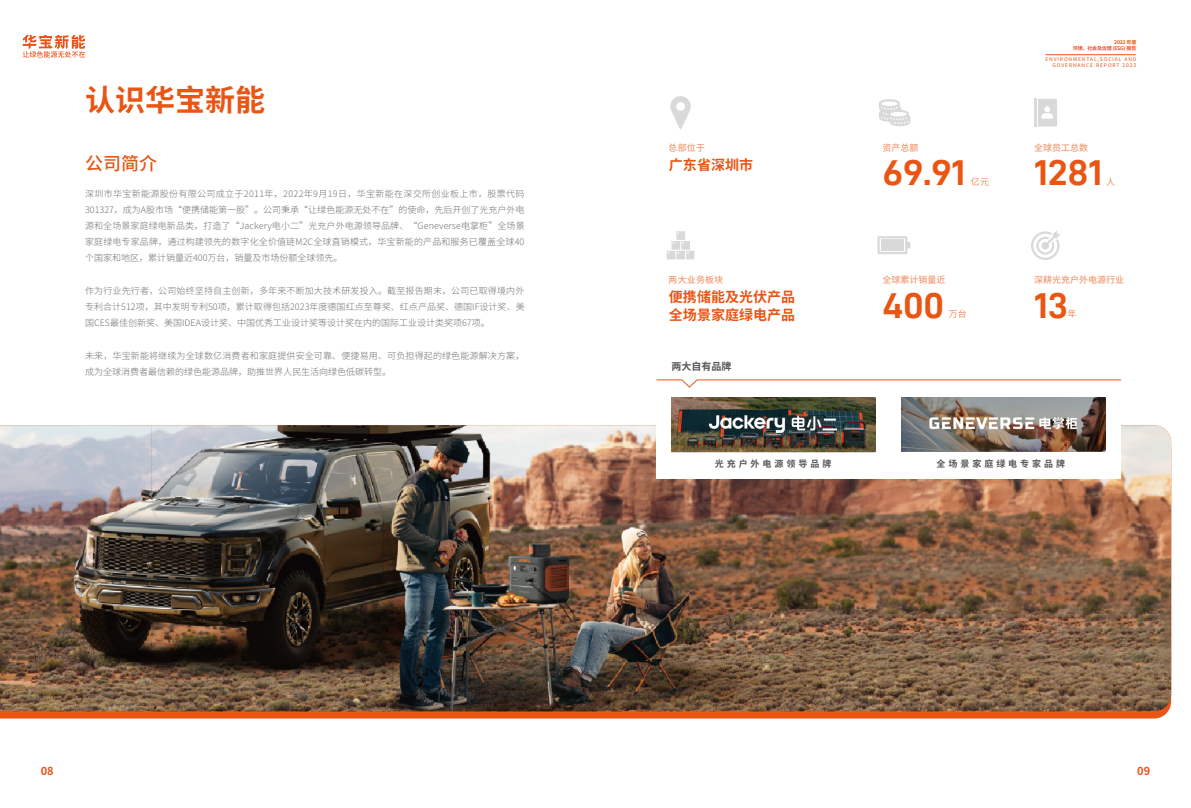
<style>
.page{position:relative;width:1191px;height:808px;background:#fff}
.page>*{position:absolute;margin:0;border:0;box-sizing:border-box;transform-origin:0 0}
.t1{font:36px "D DIN Exp Bold";color:#ea5514}
.t2{font:700 30px "Source Han Sans CN";color:#ea5514}
.t3{font:500 18px "Source Han Sans CN";color:#ea5514}
.t4{font:700 14px/18px "Source Han Sans CN";color:#ea5514}
.t5{font:700 11px "Source Han Sans CN";color:#ea5217}
.t6{font:700 10px "Source Han Sans CN";color:#595757}
.t7{font:300 9px/16px "Source Han Sans CN";color:#727171;text-align:justify}
.t8{font:500 9px "Source Han Sans CN";color:#ea5514}
.t9{font:700 9px "Source Han Sans CN";letter-spacing:.33em;color:#595757}
.t10{font:300 9px "Source Han Sans CN";color:#ea5514}
.t11{font:5px/6px "Source Han Sans CN";letter-spacing:.18em;color:#ea5217;text-align:right}
.t12{font:700 5px/6px "Source Han Sans CN";letter-spacing:-.04em;color:#ea5217;text-align:right}
</style>
<div class="page">
<svg style="left:23px;top:35px;width:62px;height:23px"></svg>
<hr style="left:1045px;top:55px;width:90px;height:1px;background:#ea5217">
<svg style="left:0;top:711px;width:1168px;height:7px;background:#e25517"></svg>
<img style="left:0;top:425px;width:1171px;height:286px">
<div style="left:656px;top:83px;width:465px;height:395px;background:#fff"></div>
<svg style="left:670px;top:96px;width:21px;height:33px"></svg>
<svg style="left:666px;top:231px;width:28px;height:28px"></svg>
<svg style="left:879px;top:99px;width:31px;height:27px"></svg>
<svg style="left:877px;top:236px;width:33px;height:18px"></svg>
<div style="left:881px;top:240px;width:22px;height:10px;background:#d9d9d9"></div>
<hr style="left:1034px;top:99px;width:2px;height:28px;background:#d9d9d9">
<svg style="left:1038px;top:99px;width:19px;height:28px"></svg>
<svg style="left:1031px;top:231px;width:29px;height:29px"></svg>
<img style="left:671px;top:397px;width:204px;height:56px">
<img style="left:901px;top:397px;width:204px;height:55px">
<svg style="left:656px;top:379px;width:465px;height:9px"></svg>
<p class="t12" style="left:1073px;top:39px;width:65px">2023 年度<br>环境、社会及治理 (ESG) 报告</p>
<h2 class="t2" style="left:85px;top:84px;width:181px">认识华宝新能</h2>
<h3 class="t3" style="left:85px;top:153px;width:73px">公司简介</h3>
<p class="t7" style="left:85px;top:186px;width:441px">深圳市华宝新能源股份有限公司成立于2011年，2022年9月19日，华宝新能在深交所创业板上市，股票代码301327，成为A股市场“便携储能第一股”。公司秉承“让绿色能源无处不在”的使命，先后开创了光充户外电源和全场景家庭绿电新品类，打造了“Jackery电小二”光充户外电源领导品牌、“Geneverse电掌柜”全场景家庭绿电专家品牌，通过构建领先的数字化全价值链M2C全球直销模式，华宝新能的产品和服务已覆盖全球40个国家和地区，累计销量近400万台，销量及市场份额全球领先。</p>
<p class="t7" style="left:85px;top:283px;width:441px">作为行业先行者，公司始终坚持自主创新，多年来不断加大技术研发投入。截至报告期末，公司已取得境内外专利合计512项，其中发明专利50项，累计取得包括2023年度德国红点至尊奖、红点产品奖、德国IF设计奖、美国CES最佳创新奖、美国IDEA设计奖、中国优秀工业设计奖等设计奖在内的国际工业设计类奖项67项。</p>
<p class="t7" style="left:85px;top:348px;width:441px">未来，华宝新能将继续为全球数亿消费者和家庭提供安全可靠、便捷易用、可负担得起的绿色能源解决方案，成为全球消费者最信赖的绿色能源品牌，助推世界人民生活向绿色低碳转型。</p>
<p class="t11" style="left:1045px;top:56px;width:92px">ENVIRONMENTAL,SOCIAL AND<br>GOVERNANCE REPORT 2023</p>
<p class="t8" style="left:669px;top:142px;width:37px">总部位于</p>
<p class="t8" style="left:882px;top:142px;width:37px">资产总额</p>
<p class="t8" style="left:1034px;top:142px;width:55px">全球员工总数</p>
<h3 class="t4" style="left:669px;top:156px;width:85px">广东省深圳市</h3>
<h1 class="t1" style="left:882px;top:153px;width:84px">69.91</h1>
<p class="t10" style="left:971px;top:176px;width:19px">亿元</p>
<h1 class="t1" style="left:1034px;top:153px;width:69px">1281</h1>
<p class="t10" style="left:1106px;top:176px;width:10px">人</p>
<p class="t8" style="left:669px;top:275px;width:55px">两大业务板块</p>
<p class="t8" style="left:882px;top:275px;width:64px">全球累计销量近</p>
<p class="t8" style="left:1034px;top:275px;width:91px">深耕光充户外电源行业</p>
<h3 class="t4" style="left:669px;top:288px;width:127px">便携储能及光伏产品全场景家庭绿电产品</h3>
<h1 class="t1" style="left:882px;top:285px;width:63px">400</h1>
<p class="t10" style="left:949px;top:309px;width:19px">万台</p>
<h1 class="t1" style="left:1034px;top:285px;width:35px">13</h1>
<p class="t10" style="left:1067px;top:309px;width:10px">年</p>
<p class="t6" style="left:671px;top:361px;width:61px">两大自有品牌</p>
<p class="t9" style="left:714px;top:459px;width:118px">光充户外电源领导品牌</p>
<p class="t9" style="left:936px;top:459px;width:130px">全场景家庭绿电专家品牌</p>
<p class="t5" style="left:41px;top:765px;width:14px">08</p>
<p class="t5" style="left:1137px;top:765px;width:14px">09</p>
</div>
